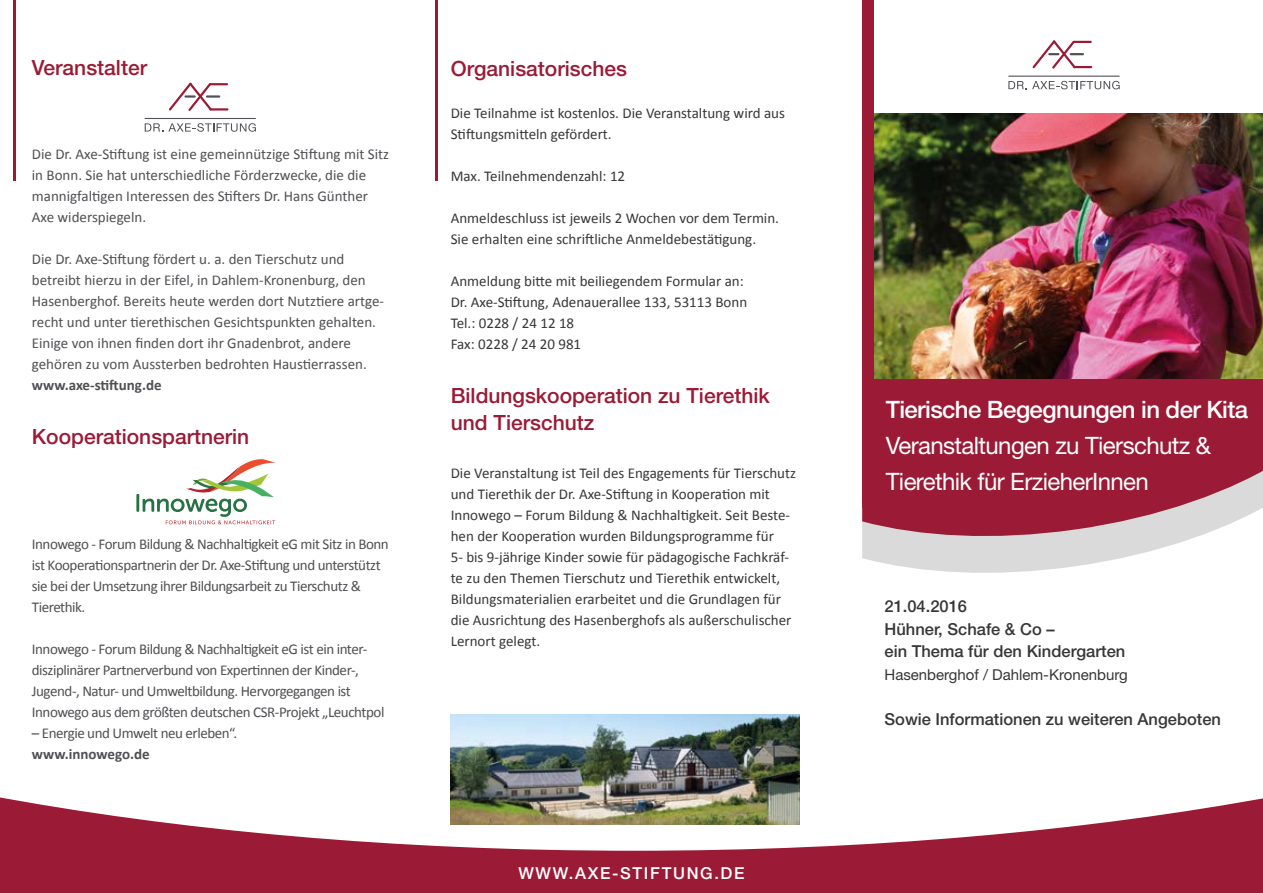
<style>
.page{position:relative;width:1263px;height:893px;background:#fff}
.page>*{position:absolute;margin:0;border:0;box-sizing:border-box;transform-origin:0 0}
.t1{font:24px/36px "Helvetica Neue LT Std";letter-spacing:-.025em;color:#fff}
.t2{font:500 24px "Helvetica Neue LT Std";letter-spacing:-.025em;color:#fff}
.t3{font:500 21px/27px "Helvetica Neue LT Std";color:#9b1a35}
.t4{font:500 16.5px/22.5px "Helvetica Neue LT Std";color:#373639}
.t5{font:500 16.5px "Helvetica Neue LT Std";letter-spacing:.1em;color:#fff}
.t6{font:15px/21px "Calibri";letter-spacing:-.015em;color:#504f53}
.t7{font:15px/21px "Calibri";color:#373639}
.t8{font:700 15px "Calibri";color:#504f53}
.t9{font:15px "Helvetica Neue LT Std";color:#373639}
</style>
<div class="page">
<svg style="left:862px;top:541px;width:322px;height:32px;fill:#dadada"></svg>
<svg style="left:862px;top:378px;width:401px;height:163px;background:#a3334a"></svg>
<hr style="left:136px;top:494px;width:3px;height:18px;background:#277145">
<svg style="left:143px;top:459px;width:132px;height:65px"></svg>
<svg style="left:0;top:795px;width:1263px;height:98px;fill:#9b1a35"></svg>
<img style="left:873px;top:114px;width:390px;height:264px">
<hr style="left:436px;top:0;width:2px;height:180px;background:#9b1a35">
<hr style="left:14px;top:0;width:2px;height:180px;background:#9b1a35">
<svg style="left:169px;top:83px;width:59px;height:28px"></svg>
<hr style="left:145px;top:118px;width:111px;height:1px;background:#534f56">
<hr style="left:206px;top:95px;width:14px;height:3px;background:#534f56">
<svg style="left:145px;top:123px;width:111px;height:9px"></svg>
<div style="left:862px;top:0;width:11px;height:507px;background:#9b1a35"></div>
<hr style="left:1008px;top:76px;width:112px;height:1px;background:#534f56">
<svg style="left:1032px;top:40px;width:60px;height:29px"></svg>
<svg style="left:1008px;top:81px;width:112px;height:8px"></svg>
<img style="left:451px;top:714px;width:348px;height:111px">
<h2 class="t3" style="left:32px;top:53px;width:117px">Veranstalter</h2>
<p class="t6" style="left:32px;top:143px;width:359px">Die Dr. Axe-Stiftung ist eine gemeinnützige Stiftung mit Sitz in Bonn. Sie hat unterschiedliche Förderzwecke, die die mannigfaltigen Interessen des Stifters Dr. Hans Günther Axe widerspiegeln.</p>
<p class="t6" style="left:32px;top:248px;width:354px">Die Dr. Axe-Stiftung fördert u. a. den Tierschutz und betreibt hierzu in der Eifel, in Dahlem-Kronenburg, den Hasenberghof. Bereits heute werden dort Nutztiere artge&shy;recht und unter tierethischen Gesichtspunkten gehalten.<br>Einige von ihnen finden dort ihr Gnadenbrot, andere gehören zu vom Aussterben bedrohten Haustierrassen.</p>
<p class="t8" style="left:32px;top:374px;width:131px">www.axe-stiftung.de</p>
<h2 class="t3" style="left:32px;top:422px;width:219px">Kooperationspartnerin</h2>
<p class="t6" style="left:32px;top:533px;width:358px">Innowego - Forum Bildung &amp; Nachhaltigkeit eG mit Sitz in Bonn ist Kooperationspartnerin der Dr. Axe-Stiftung und unterstützt sie bei der Umsetzung ihrer Bildungsarbeit zu Tierschutz &amp; Tierethik.</p>
<p class="t6" style="left:32px;top:638px;width:354px">Innowego - Forum Bildung &amp; Nachhaltigkeit eG ist ein inter&shy;disziplinärer Partnerverbund von Expertinnen der Kinder-, Jugend-, Natur- und Umweltbildung. Hervorgegangen ist Innowego aus dem größten deutschen CSR-Projekt „Leuchtpol</p>
<p class="t6" style="left:32px;top:722px;width:207px">– Energie und Umwelt neu erleben“.</p>
<p class="t8" style="left:32px;top:743px;width:119px">www.innowego.de</p>
<h2 class="t3" style="left:451px;top:55px;width:178px">Organisatorisches</h2>
<p class="t7" style="left:451px;top:102px;width:336px">Die Teilnahme ist kostenlos. Die Veranstaltung wird aus<br>Stiftungsmitteln gefördert.</p>
<p class="t7" style="left:451px;top:165px;width:176px">Max. Teilnehmendenzahl: 12</p>
<p class="t7" style="left:451px;top:207px;width:330px">Anmeldeschluss ist jeweils 2 Wochen vor dem Termin.<br>Sie erhalten eine schriftliche Anmeldebestätigung.</p>
<p class="t7" style="left:451px;top:270px;width:298px">Anmeldung bitte mit beiliegendem Formular an:<br>Dr. Axe-Stiftung, Adenauerallee 133, 53113 Bonn Tel.: 0228 / 24 12 18<br>Fax: 0228 / 24 20 981</p>
<h2 class="t3" style="left:451px;top:382px;width:321px">Bildungskooperation zu Tierethik und Tierschutz</h2>
<p class="t7" style="left:451px;top:462px;width:347px">Die Veranstaltung ist Teil des Engagements für Tierschutz und Tierethik der Dr. Axe-Stiftung in Kooperation mit Innowego – Forum Bildung &amp; Nachhaltigkeit. Seit Beste&shy;hen der Kooperation wurden Bildungsprogramme für<br>5- bis 9-jährige Kinder sowie für pädagogische Fachkräf&shy;te zu den Themen Tierschutz und Tierethik entwickelt, Bildungsmaterialien erarbeitet und die Grundlagen für die Ausrichtung des Hasenberghofs als außerschulischer Lernort gelegt.</p>
<p class="t5" style="left:518px;top:863px;width:112px">www.axe-sti</p>
<p class="t5" style="left:650px;top:863px;width:96px">ftung.de</p>
<h1 class="t2" style="left:886px;top:395px;width:364px">Tierische Begegnungen in der Kita</h1>
<h1 class="t1" style="left:886px;top:427px;width:327px">Veranstaltungen zu Tierschutz &amp;<br>Tierethik für ErzieherInnen</h1>
<p class="t4" style="left:884px;top:595px;width:242px">21.04.2016<br>Hühner, Schafe &amp; Co –<br>ein Thema für den Kindergarten</p>
<p class="t9" style="left:884px;top:666px;width:245px">Hasenberghof / Dahlem-Kronenburg</p>
<p class="t4" style="left:884px;top:708px;width:338px">Sowie Informationen zu weiteren Angeboten</p>
</div>
